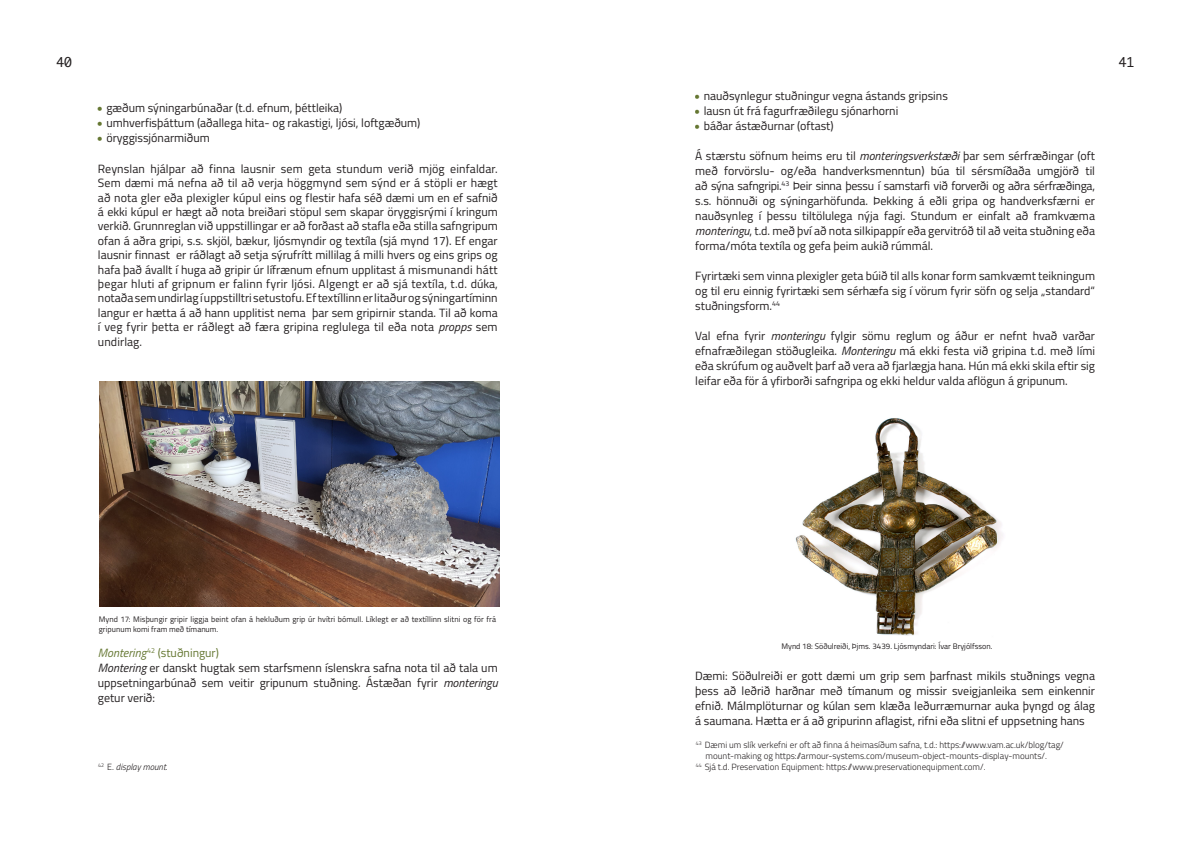
<style>
.page{position:relative;width:1191px;height:842px;background:#fff}
.page>*{position:absolute;margin:0;border:0;box-sizing:border-box;transform-origin:0 0}
.t1{font:13px "Monaco";color:#231f20}
.t2{font:12px/15px "Titillium";color:#231f20;text-align:justify}
.t3{font:300 9px "Titillium";color:#231f20}
.t4{font:italic 300 9px "Titillium";color:#231f20}
.t5{font:8px/9.5px "Titillium";letter-spacing:.01em;color:#231f20}
.s1{font-style:italic}
.s2{font-style:italic;color:#657732}
.s3{color:#657732}
.s4{font-style:normal}
</style>
<div class="page">
<img style="left:99px;top:381px;width:400px;height:226px">
<img style="left:795px;top:418px;width:208px;height:218px">
<p class="t1" style="left:56px;top:52px;width:17px">40</p>
<p class="t1" style="left:1118px;top:52px;width:17px">41</p>
<p class="t2" style="left:98px;top:100px;width:246px"><sup>■</sup> gæðum sýningarbúnaðar (t.d. efnum, þéttleika)</p>
<p class="t2" style="left:98px;top:115px;width:324px"><sup>■</sup> umhverfisþáttum (aðallega hita- og rakastigi, ljósi, loftgæðum)</p>
<p class="t2" style="left:98px;top:130px;width:113px"><sup>■</sup> öryggissjónarmiðum</p>
<p class="t2" style="left:98px;top:161px;width:401px;line-height:14.4px">Reynslan hjálpar að finna lausnir sem geta stundum verið mjög einfaldar.<br>Sem dæmi má nefna að til að verja höggmynd sem sýnd er á stöpli er hægt að nota gler eða plexigler kúpul eins og flestir hafa séð dæmi um en ef safnið á ekki kúpul er hægt að nota breiðari stöpul sem skapar öryggisrými í kringum verkið. Grunnreglan við uppstillingar er að forðast að stafla eða stilla safngripum ofan á aðra gripi, s.s. skjöl, bækur, ljósmyndir og textíla (sjá mynd 17). Ef engar lausnir finnast er ráðlagt að setja sýrufrítt millilag á milli hvers og eins grips og hafa það ávallt í huga að gripir úr lífrænum efnum upplitast á mismunandi hátt þegar hluti af gripnum er falinn fyrir ljósi. Algengt er að sjá textíla, t.d. dúka, notaða sem undirlag í uppstilltri setustofu. Ef textíllinn er litaður og sýningartíminn langur er hætta á að hann upplitist nema þar sem gripirnir standa. Til að koma í veg fyrir þetta er ráðlegt að færa gripina reglulega til eða nota <span class="s1">propps</span> sem undirlag.</p>
<p class="t2" style="left:695px;top:88px;width:254px"><sup>■</sup> nauðsynlegur stuðningur vegna ástands gripsins</p>
<p class="t2" style="left:695px;top:103px;width:205px"><sup>■</sup> lausn út frá fagurfræðilegu sjónarhorni</p>
<p class="t2" style="left:695px;top:118px;width:140px"><sup>■</sup> báðar ástæðurnar (oftast)</p>
<p class="t2" style="left:695px;top:148px;width:401px">Á stærstu söfnum heims eru til <span class="s1">monteringsverkstæði</span> þar sem sérfræðingar (oft með forvörslu- og/eða handverksmenntun) búa til sérsmíðaða umgjörð til að sýna safngripi.<sup>43</sup> Þeir sinna þessu í samstarfi við forverði og aðra sérfræðinga, s.s. hönnuði og sýningarhöfunda. Þekking á eðli gripa og handverksfærni er nauðsynleg í þessu tiltölulega nýja fagi. Stundum er einfalt að framkvæma <span class="s1">monteringu</span>, t.d. með því að nota silkipappír eða gervitróð til að veita stuðning eða forma/móta textíla og gefa þeim aukið rúmmál.</p>
<p class="t2" style="left:695px;top:268px;width:401px">Fyrirtæki sem vinna plexigler geta búið til alls konar form samkvæmt teikningum og til eru einnig fyrirtæki sem sérhæfa sig í vörum fyrir söfn og selja „standard“ stuðningsform.<sup>44</sup></p>
<p class="t2" style="left:695px;top:328px;width:401px">Val efna fyrir <span class="s1">monteringu</span> fylgir sömu reglum og áður er nefnt hvað varðar efnafræðilegan stöðugleika. <span class="s1">Monteringu</span> má ekki festa við gripina t.d. með lími eða skrúfum og auðvelt þarf að vera að fjarlægja hana. Hún má ekki skila eftir sig leifar eða för á yfirborði safngripa og ekki heldur valda aflögun á gripunum.</p>
<p class="t5" style="left:99px;top:614px;width:399px">Mynd 17: Misþungir gripir liggja beint ofan á hekluðum grip úr hvítri bómull. Líklegt er að textíllinn slitni og för frá gripunum komi fram með tímanum.</p>
<p class="t2" style="left:98px;top:644px;width:401px;text-align:left"><span class="s2">Montering</span><sup>42</sup> <span class="s3">(stuðningur)<br></span><span class="s1">Montering</span> er danskt hugtak sem starfsmenn íslenskra safna nota til að tala um uppsetningarbúnað sem veitir gripunum stuðning. Ástæðan fyrir <span class="s1">monteringu </span>getur verið:</p>
<p class="t4" style="left:98px;top:760px;width:71px"><sup>42</sup> <span class="s4">E.</span> display mount<span class="s4">.</span></p>
<p class="t5" style="left:781px;top:641px;width:212px">Mynd 18: Söðulreiði, Þjms. 3439. Ljósmyndari: Ívar Bryjólfsson.</p>
<p class="t2" style="left:695px;top:668px;width:401px">Dæmi: Söðulreiði er gott dæmi um grip sem þarfnast mikils stuðnings vegna þess að leðrið harðnar með tímanum og missir sveigjanleika sem einkennir efnið. Málmplöturnar og kúlan sem klæða leðurræmurnar auka þyngd og álag á saumana. Hætta er á að gripurinn aflagist, rifni eða slitni ef uppsetning hans</p>
<p class="t3" style="left:695px;top:738px;width:369px"><sup>43</sup> Dæmi um slík verkefni er oft að finna á heimasíðum safna, t.d.: https://www.vam.ac.uk/blog/tag/</p>
<p class="t3" style="left:705px;top:749px;width:343px">mount-making og https://armour-systems.com/museum-object-mounts-display-mounts/.</p>
<p class="t3" style="left:695px;top:760px;width:291px"><sup>44</sup> Sjá t.d. Preservation Equipment: https://www.preservationequipment.com/.</p>
</div>
